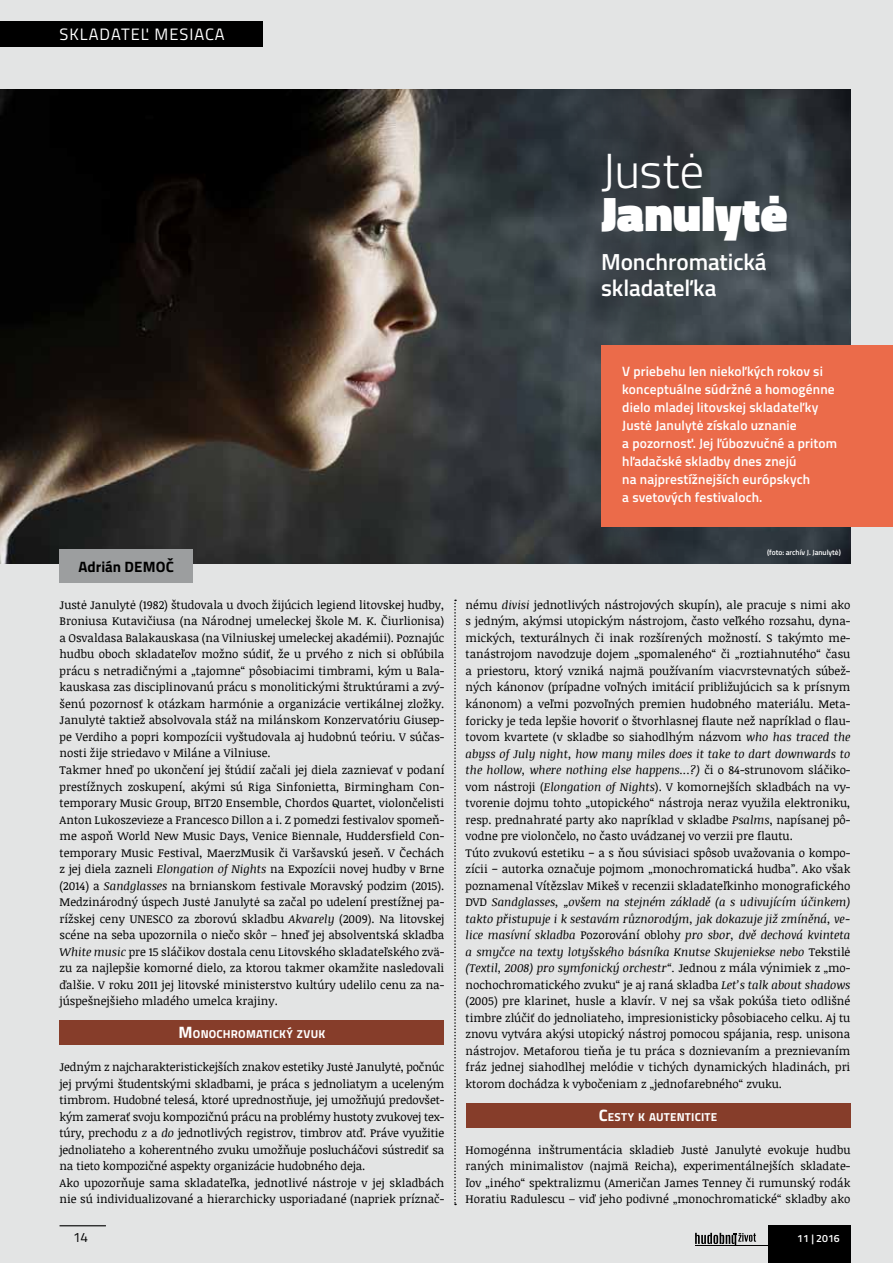
<style>
.page{position:relative;width:893px;height:1263px;background:#e3e4e4}
.page>*{position:absolute;margin:0;border:0;box-sizing:border-box;transform-origin:0 0}
.t1{font:900 49.2px "Titillium";color:#fff}
.t2{font:300 49.2px "Titillium";letter-spacing:-.005em;color:#fff}
.t3{font:600 23.25px/26px "Titillium";letter-spacing:-.005em;color:#fff}
.t4{font:16.5px "Titillium";letter-spacing:.06em;color:#fff}
.t5{font:700 15px "Titillium";color:#000}
.t6{font:600 13.5px/18px "Titillium";letter-spacing:.01em;color:#fff}
.t7{font:13.5px "Titillium";color:#000}
.t8{font:11.55px/16.5px "Noticia Text";color:#000}
.t9{font:700 11.55px "Titillium";letter-spacing:.02em;color:#fff}
.t10{font:600 10.5px "Titillium";color:#fff}
.t11{font:600 7.5px "Titillium";color:#fff}
.s1{font-style:italic}
.s2{font-size:16.5px}
</style>
<div class="page">
<img style="left:0;top:89px;width:574px;height:475px">
<img style="left:574px;top:89px;width:276px;height:475px">
<div style="left:466px;top:1103px;width:384px;height:24px;background:#863d2a"></div>
<div style="left:60px;top:1020px;width:384px;height:25px;background:#863d2a"></div>
<svg style="left:454px;top:600px;width:2px;height:605px"></svg>
<div style="left:601px;top:345px;width:292px;height:181px;background:#eb6b4a"></div>
<div style="left:60px;top:550px;width:133px;height:33px;background:#9c9e9f"></div>
<div style="left:767px;top:1225px;width:83px;height:38px;background:#000"></div>
<hr style="left:60px;top:1225px;width:46px;height:1px;background:#000">
<div style="left:0;top:21px;width:263px;height:26px;background:#000"></div>
<svg style="left:695px;top:1233px;width:61px;height:12px"></svg>
<hr style="left:695px;top:1245px;width:73px;height:1px;background:#000">
<h3 class="t4" style="left:60px;top:22px;width:167px">SKLADATEĽ MESIACA</h3>
<h1 class="t2" style="left:601px;top:136px;width:105px">Justė</h1>
<h1 class="t1" style="left:601px;top:178px;width:188px">Janulytė</h1>
<h2 class="t3" style="left:601px;top:248px;width:167px">Monchromatická skladateľka</h2>
<p class="t5" style="left:79px;top:555px;width:97px">ADRIÁN DEMOČ</p>
<p class="t8" style="left:60px;top:596px;width:386px">Justė Janulytė (1982) študovala u dvoch žijúcich legiend litovskej hudby, Broniusa Kutavičiusa (na Národnej umeleckej škole M. K. Čiurlionisa) a Osvaldasa Balakauskasa (na Vilniuskej umeleckej akadémii). Poznajúc hudbu oboch skladateľov možno súdiť, že u prvého z nich si obľúbila prácu s netradičnými a „tajomne“ pôsobiacimi timbrami, kým u Bala&shy;kauskasa zas disciplinovanú prácu s monolitickými štruktúrami a zvý&shy;šenú pozornosť k otázkam harmónie a organizácie vertikálnej zložky.<br>Janulytė taktiež absolvovala stáž na milánskom Konzervatóriu Giusep&shy;pe Verdiho a popri kompozícii vyštudovala aj hudobnú teóriu. V súčas&shy;nosti žije striedavo v Miláne a Vilniuse.<br>Takmer hneď po ukončení jej štúdií začali jej diela zaznievať v podaní prestížnych zoskupení, akými sú Riga Sinfonietta, Birmingham Con&shy;temporary Music Group, BIT20 Ensemble, Chordos Quartet, violončelisti Anton Lukoszevieze a Francesco Dillon a i. Z pomedzi festivalov spomeň&shy;me aspoň World New Music Days, Venice Biennale, Huddersfield Con&shy;temporary Music Festival, MaerzMusik či Varšavskú jeseň. V Čechách z jej diela zazneli <span class="s1">Elongation of Nights</span> na Expozícii novej hudby v Brne (2014) a <span class="s1">Sandglasses</span> na brnianskom festivale Moravský podzim (2015).<br>Medzinárodný úspech Justė Janulytė sa začal po udelení prestížnej pa&shy;rížskej ceny UNESCO za zborovú skladbu <span class="s1">Akvarely</span> (2009). Na litovskej scéne na seba upozornila o niečo skôr – hneď jej absolventská skladba <span class="s1">White music</span> pre 15 sláčikov dostala cenu Litovského skladateľského zvä&shy;zu za najlepšie komorné dielo, za ktorou takmer okamžite nasledovali ďalšie. V roku 2011 jej litovské ministerstvo kultúry udelilo cenu za na&shy;júspešnejšieho mladého umelca krajiny.</p>
<p class="t9" style="left:179px;top:1025px;width:148px"><span class="s2">M</span>ONOCHROMATICKÝ ZVUK</p>
<p class="t8" style="left:60px;top:1058px;width:386px">Jedným z najcharakteristickejších znakov estetiky Justė Janulytė, počnúc jej prvými študentskými skladbami, je práca s jednoliatym a uceleným timbrom. Hudobné telesá, ktoré uprednostňuje, jej umožňujú predovšet&shy;kým zamerať svoju kompozičnú prácu na problémy hustoty zvukovej tex&shy;túry, prechodu <span class="s1">z</span> a <span class="s1">do</span> jednotlivých registrov, timbrov atď. Práve využitie jednoliateho a koherentného zvuku umožňuje poslucháčovi sústrediť sa na tieto kompozičné aspekty organizácie hudobného deja.<br>Ako upozorňuje sama skladateľka, jednotlivé nástroje v jej skladbách nie sú individualizované a hierarchicky usporiadané (napriek príznač-</p>
<p class="t6" style="left:622px;top:362px;width:216px">V priebehu len niekoľkých rokov si konceptuálne súdržné a homogénne dielo mladej litovskej skladateľky<br>Justė Janulytė získalo uznanie<br>a pozornosť. Jej ľúbozvučné a pritom hľadačské skladby dnes znejú<br>na najprestížnejších európskych<br>a svetových festivaloch.</p>
<p class="t11" style="left:767px;top:546px;width:75px">(foto: archív J. Janulytė)</p>
<p class="t8" style="left:466px;top:596px;width:386px">nému <span class="s1">divisi</span> jednotlivých nástrojových skupín), ale pracuje s nimi ako s jedným, akýmsi utopickým nástrojom, často veľkého rozsahu, dyna&shy;mických, texturálnych či inak rozšírených možností. S takýmto me&shy;tanástrojom navodzuje dojem „spomaleného“ či „roztiahnutého“ času a priestoru, ktorý vzniká najmä používaním viacvrstevnatých súbež&shy;ných kánonov (prípadne voľných imitácií približujúcich sa k prísnym kánonom) a veľmi pozvoľných premien hudobného materiálu. Meta&shy;foricky je teda lepšie hovoriť o štvorhlasnej flaute než napríklad o flau&shy;tovom kvartete (v skladbe so siahodlhým názvom <span class="s1">who has traced the abyss of July night, how many miles does it take to dart downwards to the hollow, where nothing else happens...?)</span> či o 84-strunovom sláčiko&shy;vom nástroji (<span class="s1">Elongation of Nights</span>). V komornejších skladbách na vy&shy;tvorenie dojmu tohto „utopického“ nástroja neraz využila elektroniku, resp. prednahraté party ako napríklad v skladbe <span class="s1">Psalms</span>, napísanej pô&shy;vodne pre violončelo, no často uvádzanej vo verzii pre flautu.<br>Túto zvukovú estetiku ‒ a s ňou súvisiaci spôsob uvažovania o kompo&shy;zícii ‒ autorka označuje pojmom „monochromatická hudba”. Ako však poznamenal Vítězslav Mikeš v recenzii skladateľkinho monografického DVD <span class="s1">Sandglasses, „ovšem na stejném základě (a s udivujícím účinkem) takto přistupuje i k sestavám různorodým, jak dokazuje již zmíněná, ve&shy;lice masívní skladba</span> Pozorování oblohy <span class="s1">pro sbor, dvě dechová kvinteta a smyčce na texty lotyšského básníka Knutse Skujeniekse nebo</span> Tekstilė <span class="s1">(Textil, 2008) pro symfonický orchestr“.</span> Jednou z mála výnimiek z „mo&shy;nochochromatického zvuku“ je aj raná skladba <span class="s1">Let’s talk about shadows </span>(2005) pre klarinet, husle a klavír. V nej sa však pokúša tieto odlišné timbre zlúčiť do jednoliateho, impresionisticky pôsobiaceho celku. Aj tu znovu vytvára akýsi utopický nástroj pomocou spájania, resp. unisona nástrojov. Metaforou tieňa je tu práca s doznievaním a preznievaním fráz jednej siahodlhej melódie v tichých dynamických hladinách, pri ktorom dochádza k vybočeniam z „jednofarebného“ zvuku.</p>
<p class="t9" style="left:599px;top:1108px;width:120px"><span class="s2">C</span>ESTY K AUTENTICITE</p>
<p class="t8" style="left:466px;top:1141px;width:386px;text-align:justify">Homogénna inštrumentácia skladieb Justė Janulytė evokuje hudbu raných minimalistov (najmä Reicha), experimentálnejších skladate&shy;ľov „iného“ spektralizmu (Američan James Tenney či rumunský rodák Horatiu Radulescu – viď jeho podivné „monochromatické“ skladby ako</p>
<p class="t7" style="left:73px;top:1227px;width:17px">14</p>
<p class="t10" style="left:797px;top:1230px;width:44px">11 | 2016</p>
</div>
